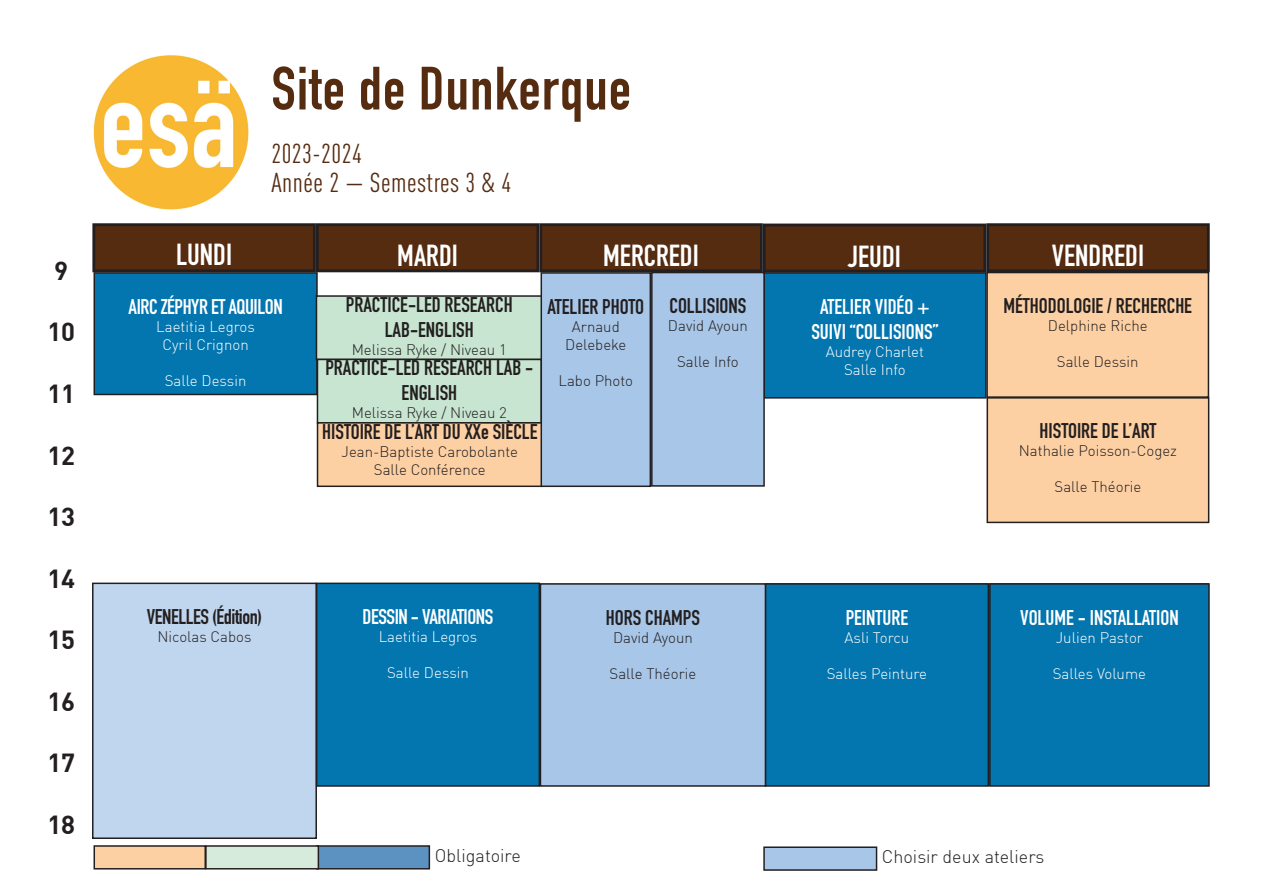
<style>
.page{position:relative;width:1263px;height:893px;background:#fff}
.page>*{position:absolute;margin:0;border:0;box-sizing:border-box;transform-origin:0 0}
.ESA_-_Sites{font:700 60px "DIN Condensed";letter-spacing:.02em;color:#562c11}
.t1{font:700 30px "DIN Condensed";color:#fff}
.ESA_-_Infos_sous_sites{font:condensed 27px "DINOT";letter-spacing:.02em;color:#562c11}
.ESA_-_Sites-2{font:condensed 27px "DINOT";letter-spacing:.02em;color:#562c11}
.t2{font:700 25.65px "DIN Offc";color:#231f20}
.t3{font:700 21px/25.2px "DIN Condensed";color:#231f20;text-align:center}
.t4{font:700 21px "DIN Condensed";color:#fff}
.t5{font:700 21px "DIN Condensed";letter-spacing:-.02em;color:#fff}
.t6{font:700 21px "DIN Condensed";letter-spacing:-.02em;color:#231f20}
.t7{font:300 18px "DIN Offc";color:#231f20}
.t8{font:300 15px "DIN Offc";color:#231f20}
.t9{font:300 15px "DIN Offc";color:#fff}
</style>
<div class="page">
<div style="left:93px;top:583px;width:223px;height:255px;background:#c0d6ee"></div>
<div style="left:92px;top:583px;width:225px;height:256px;border:2px solid #231f20"></div>
<div style="left:317px;top:846px;width:112px;height:23px;background:#5c92c2"></div>
<div style="left:316px;top:845px;width:114px;height:24px;border:2px solid #231f20"></div>
<div style="left:94px;top:846px;width:111px;height:23px;background:#fdd0a4"></div>
<div style="left:94px;top:845px;width:112px;height:24px;border:2px solid #231f20"></div>
<div style="left:764px;top:847px;width:112px;height:23px;background:#a8c6e7"></div>
<div style="left:763px;top:846px;width:114px;height:25px;border:2px solid #231f20"></div>
<img style="left:93px;top:55px;width:156px;height:155px">
<div style="left:94px;top:225px;width:220px;height:46px;background:#562c11"></div>
<div style="left:92px;top:223px;width:224px;height:49px;border:3px solid #231f20"></div>
<div style="left:317px;top:225px;width:221px;height:46px;background:#562c11"></div>
<div style="left:316px;top:223px;width:223px;height:49px;border:3px solid #231f20"></div>
<div style="left:541px;top:225px;width:220px;height:46px;background:#562c11"></div>
<div style="left:539px;top:223px;width:224px;height:49px;border:3px solid #231f20"></div>
<div style="left:764px;top:225px;width:221px;height:46px;background:#562c11"></div>
<div style="left:763px;top:224px;width:223px;height:49px;border:3px solid #231f20"></div>
<div style="left:988px;top:225px;width:220px;height:46px;background:#562c11"></div>
<div style="left:986px;top:223px;width:224px;height:49px;border:3px solid #231f20"></div>
<div style="left:94px;top:273px;width:223px;height:121px;background:#0375af"></div>
<div style="left:94px;top:272px;width:224px;height:123px;border:2px solid #231f20"></div>
<div style="left:316px;top:296px;width:226px;height:63px;background:#c7e5d0"></div>
<div style="left:316px;top:295px;width:227px;height:65px;border:2px solid #231f20"></div>
<div style="left:317px;top:359px;width:224px;height:64px;background:#c7e5d0"></div>
<div style="left:317px;top:359px;width:225px;height:65px;border:2px solid #231f20"></div>
<div style="left:317px;top:423px;width:225px;height:63px;background:#fdd0a4"></div>
<div style="left:317px;top:422px;width:226px;height:65px;border:2px solid #231f20"></div>
<div style="left:317px;top:583px;width:222px;height:203px;background:#0375af"></div>
<div style="left:316px;top:583px;width:224px;height:204px;border:2px solid #231f20"></div>
<div style="left:541px;top:273px;width:109px;height:213px;background:#a8c6e7"></div>
<div style="left:540px;top:272px;width:111px;height:215px;border:2px solid #231f20"></div>
<div style="left:540px;top:584px;width:225px;height:202px;background:#a8c6e7"></div>
<div style="left:540px;top:583px;width:226px;height:204px;border:2px solid #231f20"></div>
<div style="left:764px;top:273px;width:222px;height:125px;background:#0375af"></div>
<div style="left:763px;top:272px;width:223px;height:127px;border:2px solid #231f20"></div>
<div style="left:652px;top:273px;width:112px;height:213px;background:#a8c6e7"></div>
<div style="left:651px;top:272px;width:114px;height:215px;border:2px solid #231f20"></div>
<div style="left:765px;top:584px;width:223px;height:202px;background:#0375af"></div>
<div style="left:765px;top:583px;width:224px;height:204px;border:2px solid #231f20"></div>
<div style="left:987px;top:398px;width:222px;height:124px;background:#fdd0a4"></div>
<div style="left:986px;top:397px;width:223px;height:126px;border:2px solid #231f20"></div>
<div style="left:987px;top:273px;width:221px;height:124px;background:#fdd0a4"></div>
<div style="left:986px;top:272px;width:223px;height:126px;border:2px solid #231f20"></div>
<div style="left:990px;top:584px;width:219px;height:202px;background:#0375af"></div>
<div style="left:989px;top:583px;width:221px;height:204px;border:2px solid #231f20"></div>
<div style="left:206px;top:846px;width:112px;height:23px;background:#d7ebdc"></div>
<div style="left:205px;top:845px;width:114px;height:24px;border:2px solid #231f20"></div>
<p class="t2" style="left:54px;top:254px;width:15px">9</p>
<p class="t2" style="left:47px;top:315px;width:29px">10</p>
<p class="t2" style="left:47px;top:377px;width:29px">11</p>
<p class="t2" style="left:47px;top:438px;width:29px">12</p>
<p class="t2" style="left:47px;top:500px;width:29px">13</p>
<p class="t2" style="left:47px;top:561px;width:29px">14</p>
<p class="t2" style="left:47px;top:623px;width:29px">15</p>
<p class="t2" style="left:47px;top:685px;width:29px">16</p>
<p class="t2" style="left:47px;top:746px;width:29px">17</p>
<p class="t2" style="left:47px;top:808px;width:29px">18</p>
<p class="ESA_-_Sites" style="left:271px;top:48px;width:361px">Site de Dunkerque</p>
<p class="ESA_-_Sites-2" style="left:271px;top:135px;width:92px">2023-2024</p>
<p class="ESA_-_Infos_sous_sites" style="left:271px;top:164px;width:241px">Année 2 — Semestres 3 &amp; 4</p>
<p class="t1" style="left:176px;top:235px;width:58px">LUNDI</p>
<p class="t1" style="left:397px;top:236px;width:62px">MARDI</p>
<p class="t1" style="left:603px;top:236px;width:97px">MERCREDI</p>
<p class="t1" style="left:848px;top:236px;width:54px">JEUDI</p>
<p class="t1" style="left:1052px;top:236px;width:94px">VENDREDI</p>
<p class="t5" style="left:129px;top:292px;width:156px">AIRC ZÉPHYR ET AQUILON</p>
<p class="t9" style="left:156px;top:317px;width:100px">Laetitia Legros</p>
<p class="t9" style="left:163px;top:335px;width:88px">Cyril Crignon</p>
<p class="t9" style="left:165px;top:371px;width:83px">Salle Dessin</p>
<p class="t3" style="left:1003px;top:293px;width:190px">MÉTHODOLOGIE / RECHERCHE</p>
<p class="t8" style="left:1048px;top:316px;width:101px">Delphine Riche</p>
<p class="t8" style="left:1057px;top:352px;width:83px">Salle Dessin</p>
<p class="t4" style="left:820px;top:292px;width:111px">ATELIER VIDÉO +</p>
<p class="t4" style="left:811px;top:317px;width:129px">SUIVI “COLLISIONS”</p>
<p class="t9" style="left:826px;top:342px;width:100px">Audrey Charlet</p>
<p class="t9" style="left:844px;top:360px;width:63px">Salle Info</p>
<p class="t3" style="left:346px;top:292px;width:168px">PRACTICE-LED RESEARCH<br>LAB-ENGLISH</p>
<p class="t8" style="left:352px;top:340px;width:157px">Melissa Ryke / Niveau 1</p>
<p class="t3" style="left:325px;top:355px;width:209px">PRACTICE-LED RESEARCH LAB -<br>ENGLISH</p>
<p class="t8" style="left:352px;top:404px;width:157px">Melissa Ryke / Niveau 2</p>
<p class="t3" style="left:322px;top:418px;width:217px">HISTOIRE DE L’ART DU XXe SIÈCLE</p>
<p class="t8" style="left:342px;top:442px;width:178px">Jean-Baptiste Carobolante</p>
<p class="t8" style="left:374px;top:460px;width:113px">Salle Conférence</p>
<p class="t3" style="left:669px;top:293px;width:78px">COLLISIONS</p>
<p class="t8" style="left:668px;top:316px;width:81px">David Ayoun</p>
<p class="t8" style="left:677px;top:352px;width:63px">Salle Info</p>
<p class="t3" style="left:547px;top:293px;width:98px">ATELIER PHOTO</p>
<p class="t8" style="left:572px;top:317px;width:49px">Arnaud</p>
<p class="t8" style="left:565px;top:335px;width:63px">Delebeke</p>
<p class="t8" style="left:558px;top:371px;width:76px">Labo Photo</p>
<p class="t3" style="left:1039px;top:418px;width:118px">HISTOIRE DE L’ART</p>
<p class="t8" style="left:1019px;top:442px;width:160px">Nathalie Poisson-Cogez</p>
<p class="t8" style="left:1055px;top:478px;width:88px">Salle Théorie</p>
<p class="t6" style="left:147px;top:602px;width:117px">VENELLES (Édition)</p>
<p class="t8" style="left:157px;top:627px;width:96px">Nicolas Cabos</p>
<p class="t5" style="left:363px;top:602px;width:132px">DESSIN - VARIATIONS</p>
<p class="t9" style="left:379px;top:627px;width:100px">Laetitia Legros</p>
<p class="t9" style="left:387px;top:663px;width:83px">Salle Dessin</p>
<p class="t3" style="left:606px;top:604px;width:96px">HORS CHAMPS</p>
<p class="t8" style="left:613px;top:628px;width:81px">David Ayoun</p>
<p class="t8" style="left:610px;top:664px;width:88px">Salle Théorie</p>
<p class="t4" style="left:846px;top:603px;width:64px">PEINTURE</p>
<p class="t9" style="left:844px;top:628px;width:66px">Asli Torcu</p>
<p class="t9" style="left:827px;top:664px;width:102px">Salles Peinture</p>
<p class="t4" style="left:1020px;top:603px;width:160px">VOLUME - INSTALLATION</p>
<p class="t9" style="left:1056px;top:628px;width:89px">Julien Pastor</p>
<p class="t9" style="left:1053px;top:664px;width:95px">Salles Volume</p>
<p class="t7" style="left:435px;top:844px;width:88px">Obligatoire</p>
<p class="t7" style="left:882px;top:846px;width:164px">Choisir deux ateliers</p>
</div>
